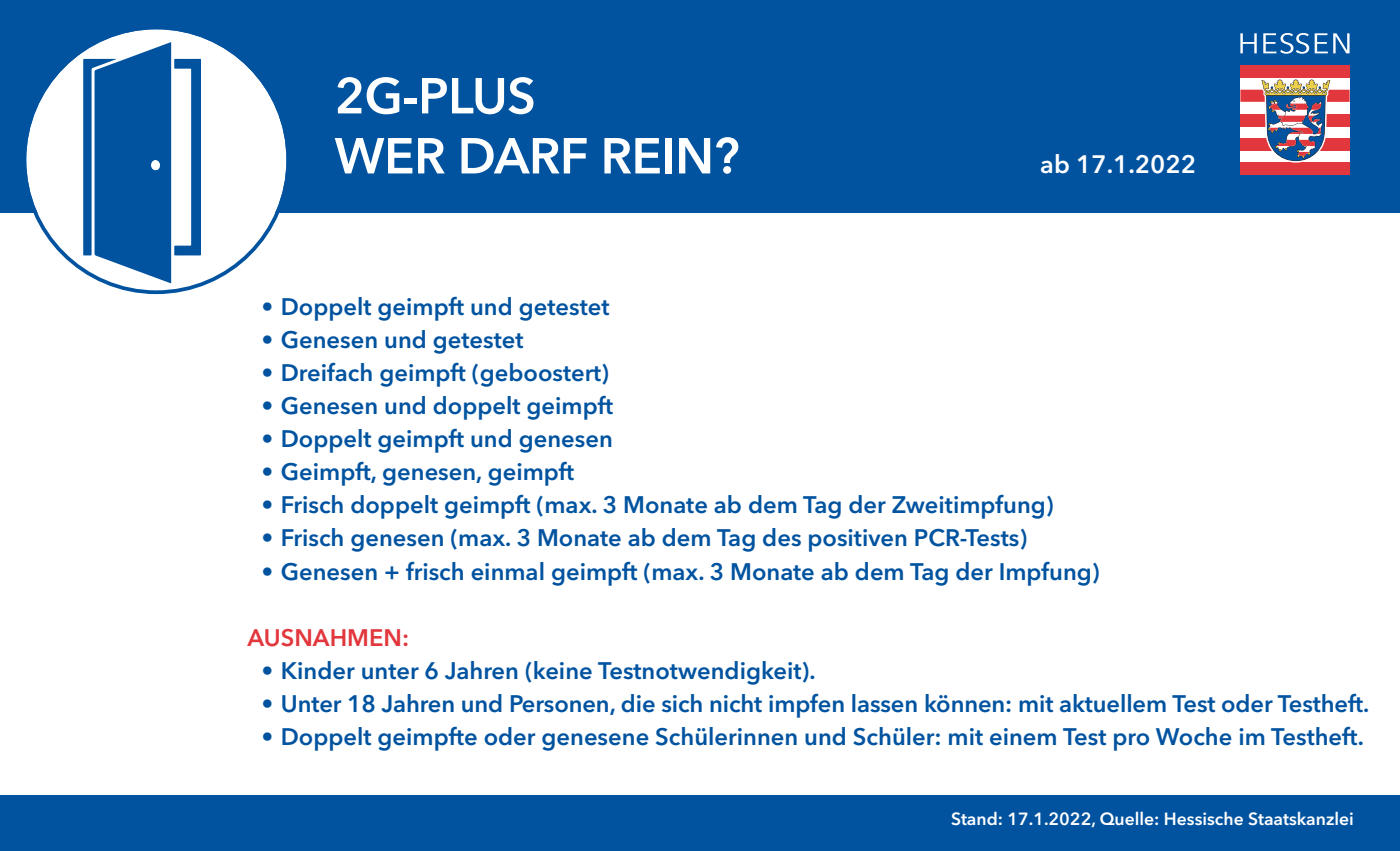
<style>
.page{position:relative;width:1400px;height:851px;background:#fff}
.page>*{position:absolute;margin:0;border:0;box-sizing:border-box;transform-origin:0 0}
.t1{font:600 50px "Avenir Next LT Pro";letter-spacing:-.01em;color:#fff}
.t2{font:600 25px "Avenir Next LT Pro";color:#fff}
.t3{font:600 23.75px "Avenir Next LT Pro";color:#0153a0}
.t4{font:600 23.75px "Avenir Next LT Pro";color:#e1373d}
.t5{font:600 17.5px "Avenir Next LT Pro";color:#fff}
</style>
<div class="page">
<div style="left:0;top:0;width:1400px;height:213px;background:#0153a0"></div>
<div style="left:0;top:795px;width:1400px;height:55px;background:#0153a0"></div>
<svg style="left:26px;top:29px;width:261px;height:265px"></svg>
<div style="left:1240px;top:65px;width:109px;height:110px;background:#fff"></div>
<div style="left:1240px;top:65px;width:109px;height:13px;background:#e1373d"></div>
<div style="left:1240px;top:90px;width:109px;height:12px;background:#e1373d"></div>
<div style="left:1240px;top:114px;width:109px;height:12px;background:#e1373d"></div>
<div style="left:1240px;top:138px;width:109px;height:12px;background:#e1373d"></div>
<div style="left:1240px;top:162px;width:109px;height:13px;background:#e1373d"></div>
<svg style="left:1260px;top:79px;width:71px;height:83px"></svg>
<svg style="left:1240px;top:33px;width:16px;height:20px"></svg>
<svg style="left:1263px;top:33px;width:64px;height:21px"></svg>
<svg style="left:1333px;top:33px;width:16px;height:20px"></svg>
<svg style="left:83px;top:42px;width:118px;height:241px"></svg>
<p class="t1" style="left:334px;top:76px;width:203px">2G-PLUS</p>
<p class="t1" style="left:334px;top:136px;width:407px">WER DARF REIN?</p>
<p class="t2" style="left:1040px;top:154px;width:157px">ab 17.1.2022</p>
<p class="t3" style="left:262px;top:297px;width:349px">• Doppelt geimpft und getestet</p>
<p class="t3" style="left:262px;top:330px;width:263px">• Genesen und getestet</p>
<p class="t3" style="left:262px;top:363px;width:349px">• Dreifach geimpft (geboostert)</p>
<p class="t3" style="left:262px;top:396px;width:353px">• Genesen und doppelt geimpft</p>
<p class="t3" style="left:262px;top:429px;width:353px">• Doppelt geimpft und genesen</p>
<p class="t3" style="left:262px;top:462px;width:314px">• Geimpft, genesen, geimpft</p>
<p class="t3" style="left:262px;top:495px;width:793px">• Frisch doppelt geimpft (max. 3 Monate ab dem Tag der Zweitimpfung)</p>
<p class="t3" style="left:262px;top:528px;width:767px">• Frisch genesen (max. 3 Monate ab dem Tag des positiven PCR-Tests)</p>
<p class="t3" style="left:262px;top:561px;width:839px">• Genesen + frisch einmal geimpft (max. 3 Monate ab dem Tag der Impfung)</p>
<p class="t4" style="left:247px;top:627px;width:163px">AUSNAHMEN:</p>
<p class="t3" style="left:262px;top:660px;width:555px">• Kinder unter 6 Jahren (keine Testnotwendigkeit).</p>
<p class="t3" style="left:262px;top:693px;width:1109px">• Unter 18 Jahren und Personen, die sich nicht impfen lassen können: mit aktuellem Test oder Testheft.</p>
<p class="t3" style="left:262px;top:726px;width:1103px">• Doppelt geimpfte oder genesene Schülerinnen und Schüler: mit einem Test pro Woche im Testheft.</p>
<p class="t5" style="left:951px;top:811px;width:404px">Stand: 17.1.2022, Quelle: Hessische Staatskanzlei</p>
</div>
